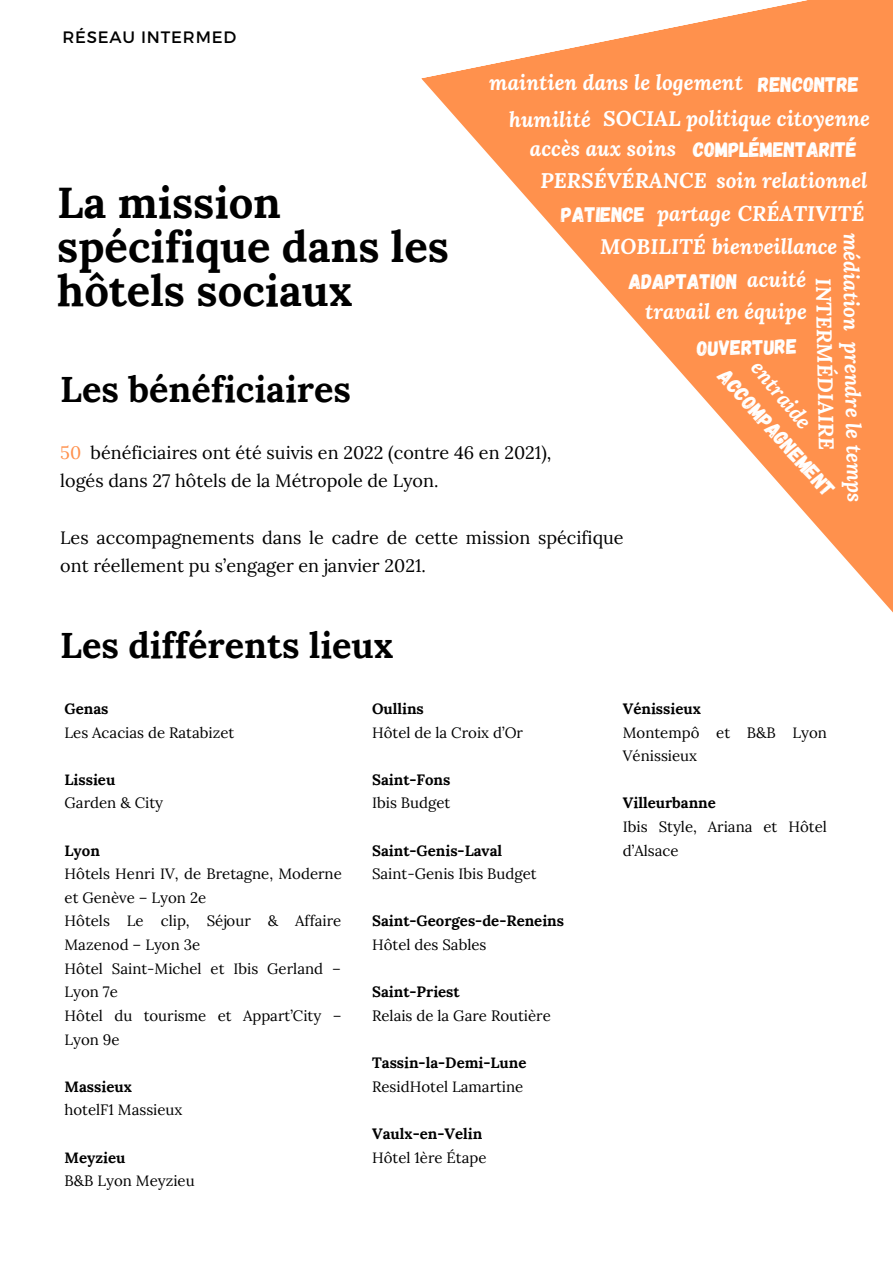
<style>
.page{position:relative;width:893px;height:1264px;background:#fff}
.page>*{position:absolute;margin:0;border:0;box-sizing:border-box;transform-origin:0 0}
.t1{font:700 43.5px/43.8px "Lora";color:#000}
.t2{font:700 36px "Lora";color:#000}
.t3{font:italic 700 21px "Lora";color:#fff}
.t4{font:21px "Gagalin";color:#fff}
.t5{font:18px/28px "Lora";color:#000}
.t6{font:16.5px "Montserrat";letter-spacing:.05em;color:#000}
.t7{font:15px/23.5px "Lora";color:#000}
.t8{font:700 15px "Lora";color:#000}
.s1{color:#ff914d}
</style>
<div class="page">
<svg style="left:421px;top:0;width:471px;height:612px;fill:#ff914d"></svg>
<p class="t6" style="left:62px;top:27px;width:175px">RÉSEAU INTERMED</p>
<p class="t3" style="left:489px;top:69px;width:255px">maintien dans le logement</p>
<p class="t4" style="left:758px;top:70px;width:102px">RENCONTRE</p>
<p class="t3" style="left:603px;top:105px;width:268px">SOCIAL politique citoyenne</p>
<p class="t3" style="left:530px;top:134px;width:148px">accès aux soins</p>
<p class="t3" style="left:509px;top:105px;width:83px">humilité</p>
<p class="t4" style="left:693px;top:136px;width:165px">COMPLÉMENTARITÉ</p>
<p class="t3" style="left:540px;top:167px;width:168px">PERSÉVÉRANCE</p>
<p class="t3" style="left:716px;top:167px;width:153px">soin relationnel</p>
<p class="t3" style="left:657px;top:199px;width:209px">partage CRÉATIVITÉ</p>
<p class="t1" style="left:57px;top:180px;width:225px">La mission</p>
<p class="t1" style="left:57px;top:224px;width:393px">spécifique dans les hôtels sociaux</p>
<p class="t4" style="left:561px;top:201px;width:85px">PATIENCE</p>
<p class="t3" style="left:865px;top:233px;width:99px;rotate:90deg">médiation</p>
<p class="t3" style="left:600px;top:232px;width:239px">MOBILITÉ bienveillance</p>
<p class="t4" style="left:628px;top:267px;width:110px">ADAPTATION</p>
<p class="t3" style="left:747px;top:266px;width:61px">acuité</p>
<p class="t3" style="left:837px;top:278px;width:173px;rotate:89deg">INTERMÉDIAIRE</p>
<p class="t3" style="left:645px;top:297px;width:163px">travail en équipe</p>
<p class="t4" style="left:696px;top:334px;width:101px;rotate:-1deg">OUVERTURE</p>
<p class="t4" style="left:732px;top:363px;width:164px;rotate:48deg">ACCOMPAGNEMENT</p>
<p class="t3" style="left:866px;top:341px;width:162px;rotate:89deg">prendre le temps</p>
<p class="t3" style="left:766px;top:354px;width:82px;rotate:50deg">entraide</p>
<p class="t2" style="left:60px;top:366px;width:292px">Les bénéficiaires</p>
<p class="t5" style="left:60px;top:439px;width:492px"><span class="s1">50</span> bénéficiaires ont été suivis en 2022 (contre 46 en 2021),</p>
<p class="t5" style="left:60px;top:467px;width:380px">logés dans 27 hôtels de la Métropole de Lyon.</p>
<p class="t5" style="left:60px;top:523px;width:564px">Les accompagnements dans le cadre de cette mission spécifique ont réellement pu s’engager en janvier 2021.</p>
<p class="t2" style="left:60px;top:622px;width:335px">Les différents lieux</p>
<p class="t8" style="left:65px;top:698px;width:46px">Genas</p>
<p class="t7" style="left:65px;top:720px;width:171px">Les Acacias de Ratabizet</p>
<p class="t8" style="left:65px;top:769px;width:52px">Lissieu</p>
<p class="t7" style="left:65px;top:791px;width:100px">Garden &amp; City</p>
<p class="t8" style="left:65px;top:840px;width:37px">Lyon</p>
<p class="t7" style="left:65px;top:862px;width:279px">Hôtels Henri IV, de Bretagne, Moderne et Genève – Lyon 2e</p>
<p class="t7" style="left:65px;top:909px;width:278px">Hôtels Le clip, Séjour &amp; Affaire<br>Mazenod – Lyon 3e</p>
<p class="t7" style="left:65px;top:956px;width:278px">Hôtel Saint-Michel et Ibis Gerland –<br>Lyon 7e</p>
<p class="t7" style="left:65px;top:1003px;width:278px">Hôtel du tourisme et Appart’City –<br>Lyon 9e</p>
<p class="t8" style="left:65px;top:1076px;width:69px">Massieux</p>
<p class="t7" style="left:65px;top:1098px;width:119px">hotelF1 Massieux</p>
<p class="t8" style="left:65px;top:1147px;width:62px">Meyzieu</p>
<p class="t7" style="left:65px;top:1168px;width:132px">B&amp;B Lyon Meyzieu</p>
<p class="t8" style="left:372px;top:698px;width:53px">Oullins</p>
<p class="t7" style="left:372px;top:720px;width:152px">Hôtel de la Croix d’Or</p>
<p class="t8" style="left:372px;top:769px;width:80px">Saint-Fons</p>
<p class="t7" style="left:372px;top:791px;width:80px">Ibis Budget</p>
<p class="t8" style="left:372px;top:840px;width:132px">Saint-Genis-Laval</p>
<p class="t7" style="left:372px;top:862px;width:166px">Saint-Genis Ibis Budget</p>
<p class="t8" style="left:372px;top:911px;width:193px">Saint-Georges-de-Reneins</p>
<p class="t7" style="left:372px;top:932px;width:116px">Hôtel des Sables</p>
<p class="t8" style="left:372px;top:982px;width:89px">Saint-Priest</p>
<p class="t7" style="left:372px;top:1003px;width:180px">Relais de la Gare Routière</p>
<p class="t8" style="left:372px;top:1053px;width:156px">Tassin-la-Demi-Lune</p>
<p class="t7" style="left:372px;top:1074px;width:153px">ResidHotel Lamartine</p>
<p class="t8" style="left:372px;top:1123px;width:112px">Vaulx-en-Velin</p>
<p class="t7" style="left:372px;top:1145px;width:116px">Hôtel 1ère Étape</p>
<p class="t8" style="left:622px;top:698px;width:80px">Vénissieux</p>
<p class="t7" style="left:622px;top:720px;width:206px">Montempô et B&amp;B Lyon<br>Vénissieux</p>
<p class="t8" style="left:622px;top:793px;width:94px">Villeurbanne</p>
<p class="t7" style="left:622px;top:814px;width:205px">Ibis Style, Ariana et Hôtel d’Alsace</p>
</div>
